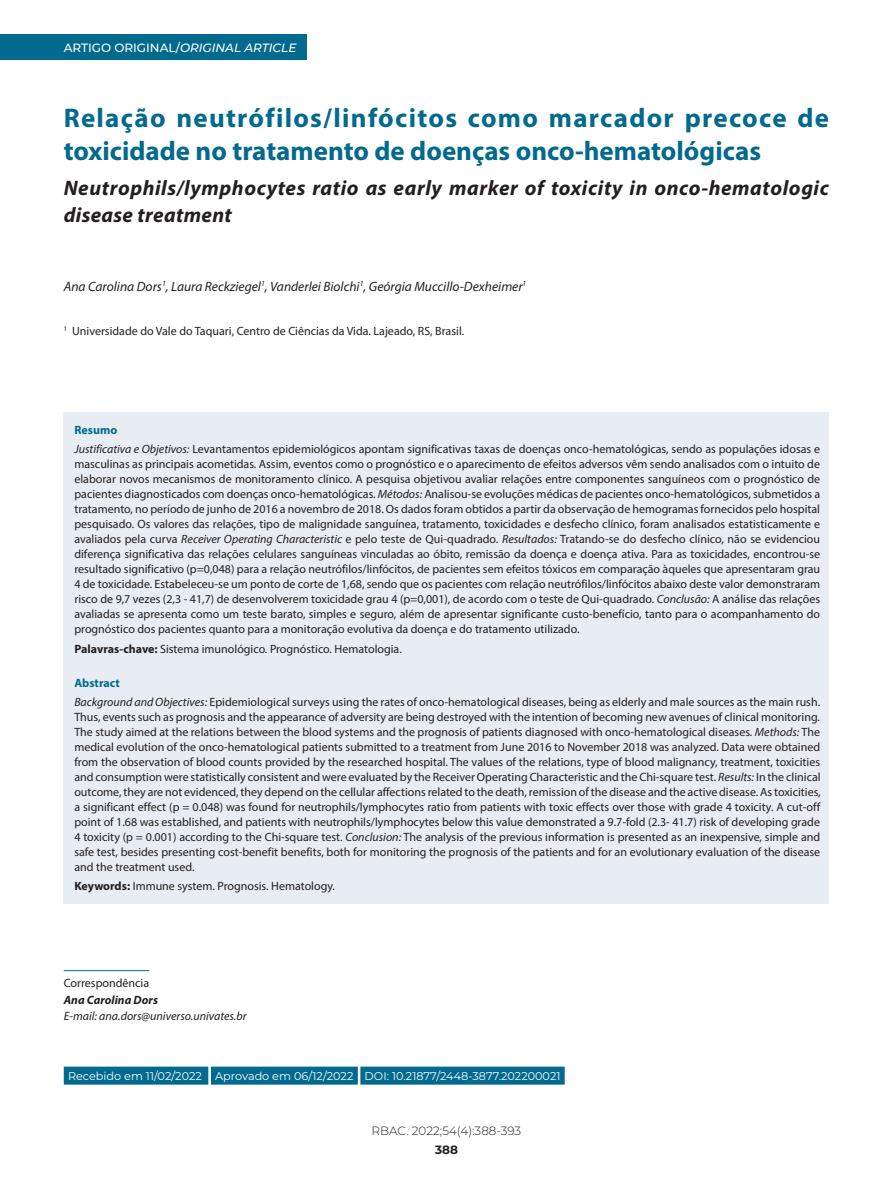
<style>
.page{position:relative;width:893px;height:1191px;background:#fff}
.page>*{position:absolute;margin:0;border:0;box-sizing:border-box;transform-origin:0 0}
.t1{font:700 27px/33px "Myriad Pro";letter-spacing:.035em;color:#036a8f}
.t2{font:italic 700 21px/27px "Myriad Pro";letter-spacing:.03em;color:#231f20}
.t3{font:italic 13.5px "Myriad Pro";color:#231f20}
.t4{font:12px/15px "Myriad Pro";color:#231f20}
.t5{font:italic 12px "Myriad Pro";color:#231f20}
.t6{font:500 12px "Montserrat";color:#fff}
.t7{font:300 12px "Montserrat";color:#231f20}
.t8{font:italic 700 12px "Myriad Pro";color:#231f20}
.t9{font:700 12px "Montserrat";color:#231f20}
.t10{font:11.25px "Montserrat";color:#fff}
.s1{font-style:italic}
.s2{font-weight:700;color:#036a8f}
.s3{font-weight:700}
</style>
<div class="page">
<div style="left:64px;top:412px;width:765px;height:492px;background:#e7edf2"></div>
<div style="left:64px;top:1066px;width:144px;height:18px;background:#036a8f"></div>
<div style="left:211px;top:1066px;width:147px;height:18px;background:#036a8f"></div>
<div style="left:360px;top:1066px;width:205px;height:18px;background:#036a8f"></div>
<hr style="left:64px;top:970px;width:85px;height:1px;background:#036a8f">
<div style="left:0;top:34px;width:306px;height:25px;background:#036a8f"></div>
<p class="t6" style="left:64px;top:39px;width:234px">ARTIGO ORIGINAL/<span class="s1">ORIGINAL ARTICLE</span></p>
<h1 class="t1" style="left:64px;top:100px;width:767px">Relação neutrófilos/linfócitos como marcador precoce de toxicidade no tratamento de doenças onco-hematológicas</h1>
<h2 class="t2" style="left:64px;top:174px;width:767px">Neutrophils/lymphocytes ratio as early marker of toxicity in onco-hematologic disease treatment</h2>
<p class="t3" style="left:64px;top:278px;width:464px">Ana Carolina Dors<sup>1</sup>, Laura Reckziegel<sup>1</sup>, Vanderlei Biolchi<sup>1</sup>, Geórgia Muccillo-Dexheimer<sup>1</sup></p>
<p class="t4" style="left:64px;top:323px;width:402px"><sup>1</sup> Universidade do Vale do Taquari, Centro de Ciências da Vida. Lajeado, RS, Brasil.</p>
<p class="t4" style="left:74px;top:420px;width:747px;line-height:19.2px"><span class="s2">Resumo<br></span><span class="s1">Justificativa e Objetivos:</span> Levantamentos epidemiológicos apontam significativas taxas de doenças onco-hematológicas, sendo as populações idosas e</p>
<p class="t4" style="left:74px;top:456px;width:747px;text-align:justify">masculinas as principais acometidas. Assim, eventos como o prognóstico e o aparecimento de efeitos adversos vêm sendo analisados com o intuito de elaborar novos mecanismos de monitoramento clínico. A pesquisa objetivou avaliar relações entre componentes sanguíneos com o prognóstico de pacientes diagnosticados com doenças onco-hematológicas. <span class="s1">Métodos:</span> Analisou-se evoluções médicas de pacientes onco-hematológicos, submetidos a tratamento, no período de junho de 2016 a novembro de 2018. Os dados foram obtidos a partir da observação de hemogramas fornecidos pelo hospital pesquisado. Os valores das relações, tipo de malignidade sanguínea, tratamento, toxicidades e desfecho clínico, foram analisados estatisticamente e avaliados pela curva <span class="s1">Receiver Operating Characteristic</span> e pelo teste de Qui-quadrado. <span class="s1">Resultados:</span> Tratando-se do desfecho clínico, não se evidenciou diferença significativa das relações celulares sanguíneas vinculadas ao óbito, remissão da doença e doença ativa. Para as toxicidades, encontrou-se resultado significativo (p=0,048) para a relação neutrófilos/linfócitos, de pacientes sem efeitos tóxicos em comparação àqueles que apresentaram grau 4 de toxicidade. Estabeleceu-se um ponto de corte de 1,68, sendo que os pacientes com relação neutrófilos/linfócitos abaixo deste valor demonstraram risco de 9,7 vezes (2,3 - 41,7) de desenvolverem toxicidade grau 4 (p=0,001), de acordo com o teste de Qui-quadrado. <span class="s1">Conclusão:</span> A análise das relações avaliadas se apresenta como um teste barato, simples e seguro, além de apresentar significante custo-benefício, tanto para o acompanhamento do prognóstico dos pacientes quanto para a monitoração evolutiva da doença e do tratamento utilizado.</p>
<p class="t4" style="left:74px;top:641px;width:329px"><span class="s3">Palavras-chave:</span> Sistema imunológico. Prognóstico. Hematologia.</p>
<p class="t4" style="left:74px;top:673px;width:747px;line-height:19.2px"><span class="s2">Abstract<br></span><span class="s1">Background and Objectives:</span> Epidemiological surveys using the rates of onco-hematological diseases, being as elderly and male sources as the main rush.</p>
<p class="t4" style="left:74px;top:709px;width:748px;text-align:justify">Thus, events such as prognosis and the appearance of adversity are being destroyed with the intention of becoming new avenues of clinical monitoring.<br>The study aimed at the relations between the blood systems and the prognosis of patients diagnosed with onco-hematological diseases. <span class="s1">Methods:</span> The medical evolution of the onco-hematological patients submitted to a treatment from June 2016 to November 2018 was analyzed. Data were obtained from the observation of blood counts provided by the researched hospital. The values of the relations, type of blood malignancy, treatment, toxicities and consumption were statistically consistent and were evaluated by the Receiver Operating Characteristic and the Chi-square test. <span class="s1">Results:</span> In the clinical outcome, they are not evidenced, they depend on the cellular affections related to the death, remission of the disease and the active disease. As toxicities, a significant effect (p = 0.048) was found for neutrophils/lymphocytes ratio from patients with toxic effects over those with grade 4 toxicity. A cut-off point of 1.68 was established, and patients with neutrophils/lymphocytes below this value demonstrated a 9.7-fold (2.3- 41.7) risk of developing grade 4 toxicity (p = 0.001) according to the Chi-square test. <span class="s1">Conclusion:</span> The analysis of the previous information is presented as an inexpensive, simple and safe test, besides presenting cost-benefit benefits, both for monitoring the prognosis of the patients and for an evolutionary evaluation of the disease and the treatment used.</p>
<p class="t4" style="left:74px;top:878px;width:262px"><span class="s3">Keywords:</span> Immune system. Prognosis. Hematology.</p>
<p class="t4" style="left:64px;top:975px;width:87px">Correspondência</p>
<p class="t8" style="left:64px;top:992px;width:96px">Ana Carolina Dors</p>
<p class="t5" style="left:64px;top:1009px;width:184px">E-mail: ana.dors@universo.univates.br</p>
<p class="t10" style="left:68px;top:1068px;width:494px">Recebido em 11/02/2022 Aprovado em 06/12/2022 DOI: 10.21877/2448-3877.202200021</p>
<p class="t7" style="left:372px;top:1122px;width:151px">RBAC. 2022;54(4):388-393</p>
<p class="t9" style="left:435px;top:1140px;width:24px">388</p>
</div>
